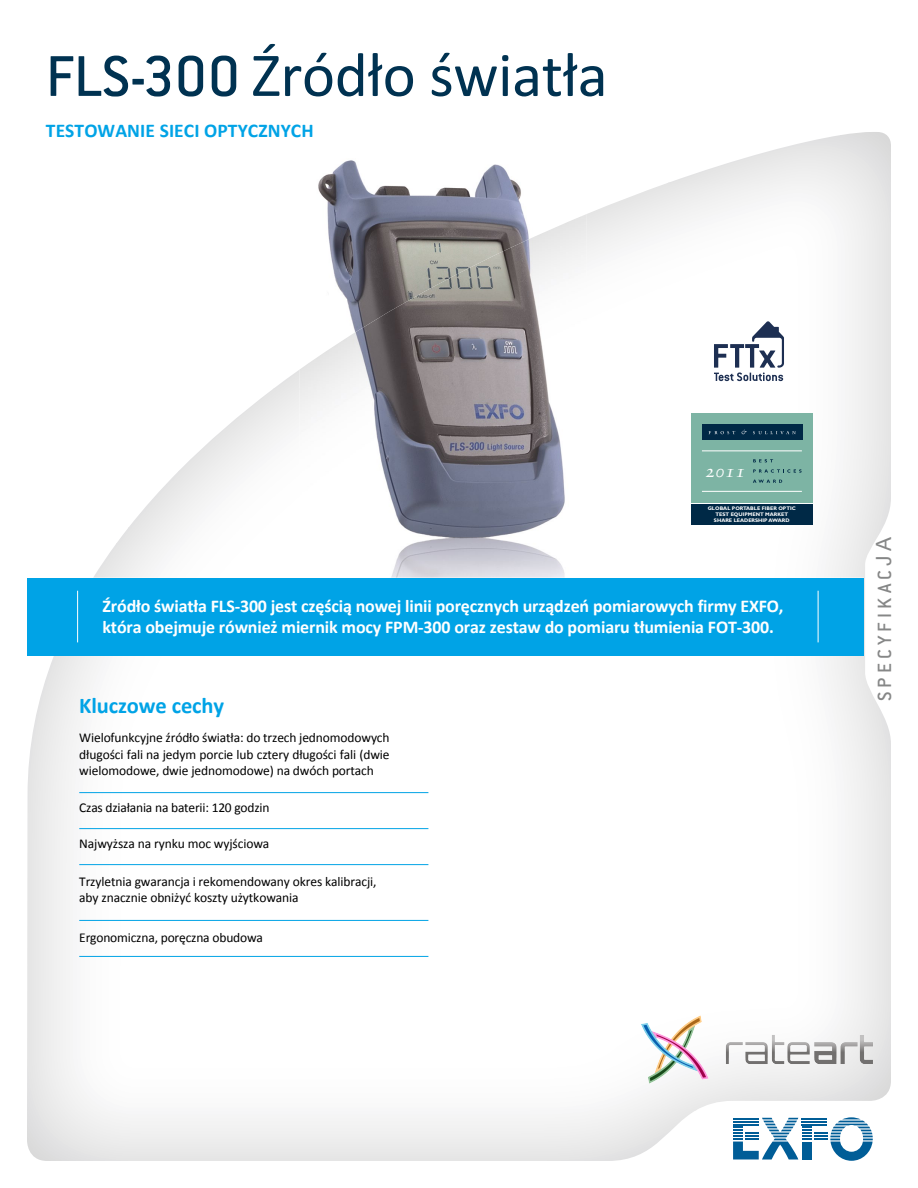
<style>
.page{position:relative;width:918px;height:1188px;background:#fff}
.page>*{position:absolute;margin:0;border:0;box-sizing:border-box;transform-origin:0 0}
.t1{font:63px "Calibri";letter-spacing:-.005em;color:#003251}
.t2{font:700 22.5px "Calibri";letter-spacing:-.005em;color:#00a3e6}
.t3{font:500 21px "Conduit ITC";letter-spacing:.2em;color:#868787}
.t4{font:700 19.5px "Calibri";letter-spacing:.005em;color:#00a3e6}
.t5{font:18.15px "Sabon Italic Os F";color:#fff}
.t6{font:700 18px/21px "Calibri";letter-spacing:-.01em;color:#fff}
.t7{font:13.5px/16.2px "Calibri";letter-spacing:-.01em;color:#000;text-align:justify}
.t8{font:700 5.25px/6.1px "Gill Sans";color:#fff;text-align:center}
.s1{font-family:"Conduit ITC";font-weight:500}
.s2{font-family:"Arial";font-weight:400}
</style>
<div class="page">
<img style="left:587px;top:183px;width:254px;height:395px">
<img style="left:27px;top:656px;width:458px;height:454px">
<img style="left:273px;top:370px;width:27px;height:19px">
<img style="left:129px;top:470px;width:51px;height:74px">
<img style="left:116px;top:527px;width:13px;height:17px">
<svg style="left:733px;top:1117px;width:140px;height:44px"></svg>
<div style="left:27px;top:578px;width:837px;height:78px;background:#00a3e6"></div>
<hr style="left:79px;top:792px;width:349px;height:1px;background:#00a3e6">
<hr style="left:79px;top:828px;width:349px;height:1px;background:#00a3e6">
<hr style="left:79px;top:864px;width:349px;height:1px;background:#00a3e6">
<hr style="left:79px;top:920px;width:349px;height:1px;background:#00a3e6">
<hr style="left:79px;top:956px;width:349px;height:1px;background:#00a3e6">
<hr style="left:818px;top:591px;width:1px;height:51px;background:#fff">
<hr style="left:77px;top:591px;width:1px;height:51px;background:#fff">
<img style="left:318px;top:160px;width:206px;height:54px">
<img style="left:300px;top:214px;width:287px;height:364px">
<div style="left:691px;top:413px;width:122px;height:90px;background:#7db4a4"></div>
<div style="left:691px;top:504px;width:122px;height:20px;background:#002946"></div>
<div style="left:702px;top:424px;width:100px;height:16px;background:#002946"></div>
<svg style="left:709px;top:431px;width:26px;height:3px"></svg>
<svg style="left:742px;top:430px;width:5px;height:4px"></svg>
<svg style="left:753px;top:431px;width:43px;height:3px"></svg>
<hr style="left:702px;top:491px;width:100px;height:1px;background:#fff">
<hr style="left:702px;top:451px;width:100px;height:1px;background:#fff">
<svg style="left:753px;top:459px;width:20px;height:3px"></svg>
<svg style="left:753px;top:469px;width:49px;height:4px"></svg>
<svg style="left:753px;top:480px;width:29px;height:3px"></svg>
<div style="left:714px;top:321px;width:70px;height:67px;background:#fff"></div>
<svg style="left:714px;top:321px;width:70px;height:60px"></svg>
<img style="left:637px;top:1006px;width:244px;height:87px">
<h1 class="t1" style="left:46px;top:43px;width:563px"><span class="s1">FLS-300</span> Źródło światła</h1>
<h3 class="t4" style="left:46px;top:120px;width:269px">TESTOWANIE SIECI OPTYCZNYCH</h3>
<h3 class="t5" style="left:705px;top:460px;width:42px">2011</h3>
<p class="t8" style="left:708px;top:505px;width:90px">GLOBAL PORTABLE FIBER OPTIC<br>TEST EQUIPMENT MARKET<br>SHARE LEADERSHIP AWARD</p>
<h3 class="t6" style="left:102px;top:596px;width:683px">Źródło światła FLS-300 jest częścią nowej linii poręcznych urządzeń pomiarowych firmy EXFO, która obejmuje również miernik mocy FPM-300 oraz zestaw do pomiaru tłumienia FOT-300.</h3>
<h2 class="t2" style="left:79px;top:694px;width:146px">Kluczowe cechy</h2>
<p class="t7" style="left:79px;top:730px;width:312px">Wielofunkcyjne źródło światła: do trzech jednomodowych długości fali na jedym porcie lub cztery długości fali (dwie wielomodowe, dwie jednomodowe) na dwóch portach</p>
<p class="t7" style="left:79px;top:800px;width:192px">Czas działania na baterii: 120 godzin</p>
<p class="t7" style="left:79px;top:836px;width:192px">Najwyższa na rynku moc wyjściowa</p>
<p class="t7" style="left:79px;top:874px;width:299px">Trzyletnia gwarancja i rekomendowany okres kalibracji, aby znacznie obniżyć koszty użytkowania</p>
<p class="t7" style="left:79px;top:930px;width:185px">Ergonomiczna, poręczna obudowa</p>
<h3 class="t3" style="left:873px;top:701px;width:166px;rotate:-90deg">SPECYFIKAC<span class="s2">JA</span></h3>
</div>
